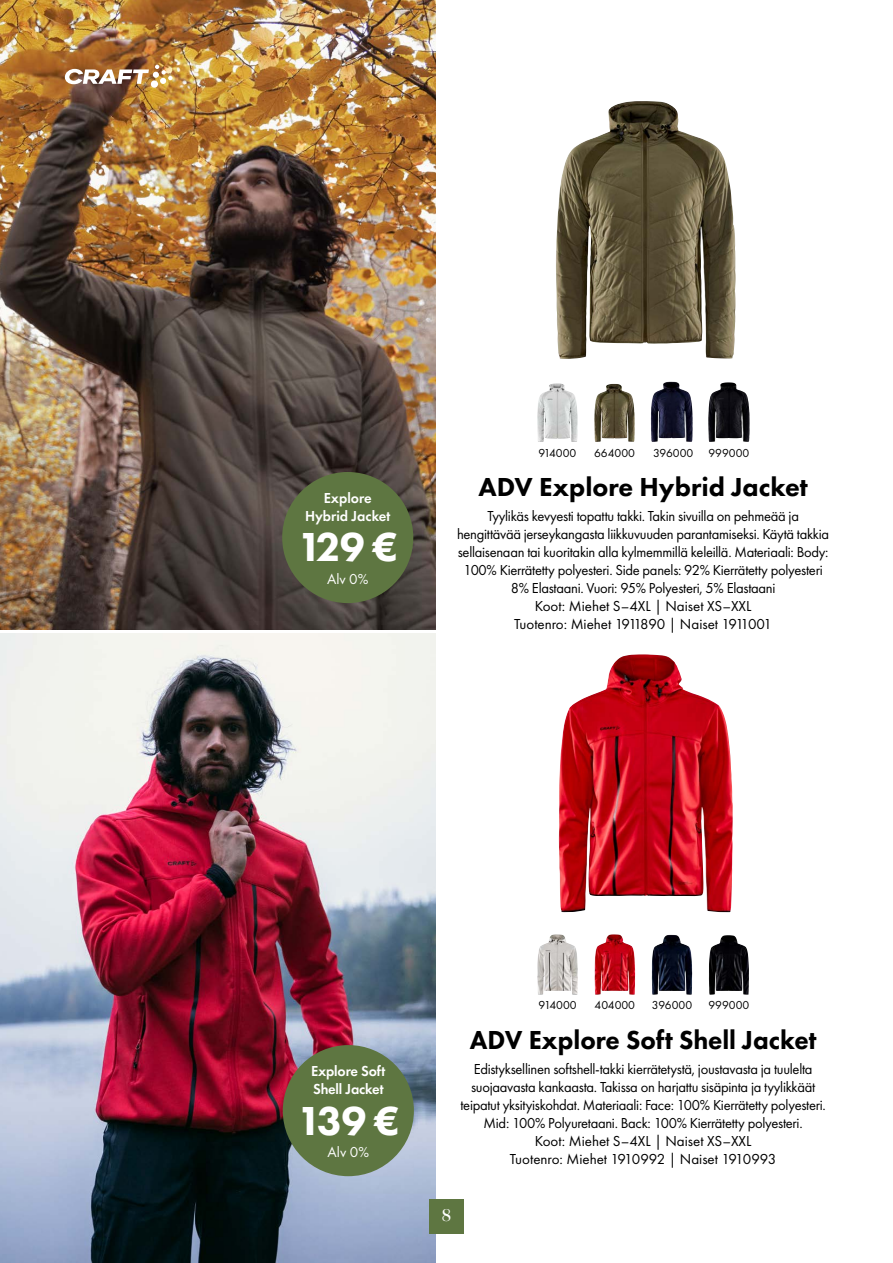
<style>
.page{position:relative;width:893px;height:1263px;background:#fff}
.page>*{position:absolute;margin:0;border:0;box-sizing:border-box;transform-origin:0 0}
.t1{font:800 42px "Futura PT";letter-spacing:-.07em;color:#fff}
.t2{font:800 27px "Futura PT";color:#000}
.t3{font:18px "Austin";color:#fff}
.t4{font:15px/18px "Futura PT";letter-spacing:-.02em;color:#000;text-align:center}
.t5{font:600 15px/18px "Futura PT";letter-spacing:-.01em;color:#fff}
.t6{font:15px "Futura PT";color:#fff}
.t7{font:12px "Futura PT";color:#000}
</style>
<div class="page">
<img style="left:0;top:0;width:436px;height:629px">
<img style="left:0;top:634px;width:436px;height:629px">
<div style="left:283px;top:1045px;width:131px;height:131px;background:#5e7641;border-radius:50%"></div>
<img style="left:65px;top:65px;width:108px;height:23px">
<img style="left:652px;top:935px;width:40px;height:60px">
<img style="left:559px;top:654px;width:174px;height:258px">
<img style="left:537px;top:934px;width:41px;height:61px">
<img style="left:594px;top:934px;width:41px;height:61px">
<img style="left:709px;top:935px;width:40px;height:60px">
<img style="left:594px;top:384px;width:41px;height:58px">
<img style="left:556px;top:101px;width:180px;height:258px">
<img style="left:651px;top:382px;width:42px;height:60px">
<img style="left:537px;top:383px;width:41px;height:59px">
<img style="left:708px;top:382px;width:42px;height:60px">
<div style="left:282px;top:472px;width:131px;height:131px;background:#5e7641;border-radius:50%"></div>
<div style="left:429px;top:1199px;width:34px;height:34px;background:#5e7641"></div>
<p class="t5" style="left:305px;top:489px;width:87px;text-align:center">Explore<br>Hybrid Jacket</p>
<h1 class="t1" style="left:298px;top:521px;width:102px">129 €</h1>
<p class="t6" style="left:327px;top:570px;width:43px">Alv 0%</p>
<p class="t7" style="left:538px;top:445px;width:40px">914000</p>
<p class="t7" style="left:594px;top:445px;width:42px">664000</p>
<p class="t7" style="left:653px;top:445px;width:42px">396000</p>
<p class="t7" style="left:708px;top:445px;width:42px">999000</p>
<h2 class="t2" style="left:478px;top:470px;width:331px">ADV Explore Hybrid Jacket</h2>
<p class="t4" style="left:457px;top:507px;width:374px">Tyylikäs kevyesti topattu takki. Takin sivuilla on pehmeää ja hengittävää jerseykangasta liikkuvuuden parantamiseksi. Käytä takkia sellaisenaan tai kuoritakin alla kylmemmillä keleillä. Materiaali: Body:<br>100% Kierrätetty polyesteri. Side panels: 92% Kierrätetty polyesteri 8% Elastaani. Vuori: 95% Polyesteri, 5% Elastaani<br>Koot: Miehet S–4XL | Naiset XS–XXL<br>Tuotenro: Miehet 1911890 | Naiset 1911001</p>
<p class="t5" style="left:311px;top:1062px;width:76px">Explore Soft<br>Shell Jacket</p>
<h1 class="t1" style="left:297px;top:1094px;width:104px">139 €</h1>
<p class="t6" style="left:328px;top:1143px;width:43px">Alv 0%</p>
<p class="t7" style="left:539px;top:998px;width:40px">914000</p>
<p class="t7" style="left:594px;top:998px;width:42px">404000</p>
<p class="t7" style="left:652px;top:998px;width:42px">396000</p>
<p class="t7" style="left:708px;top:998px;width:42px">999000</p>
<h2 class="t2" style="left:470px;top:1023px;width:348px">ADV Explore Soft Shell Jacket</h2>
<p class="t4" style="left:460px;top:1060px;width:367px">Edistyksellinen softshell-takki kierrätetystä, joustavasta ja tuulelta suojaavasta kankaasta. Takissa on harjattu sisäpinta ja tyylikkäät teipatut yksityiskohdat. Materiaali: Face: 100% Kierrätetty polyesteri.<br>Mid: 100% Polyuretaani. Back: 100% Kierrätetty polyesteri.<br>Koot: Miehet S–4XL | Naiset XS–XXL<br>Tuotenro: Miehet 1910992 | Naiset 1910993</p>
<p class="t3" style="left:442px;top:1203px;width:11px">8</p>
</div>
